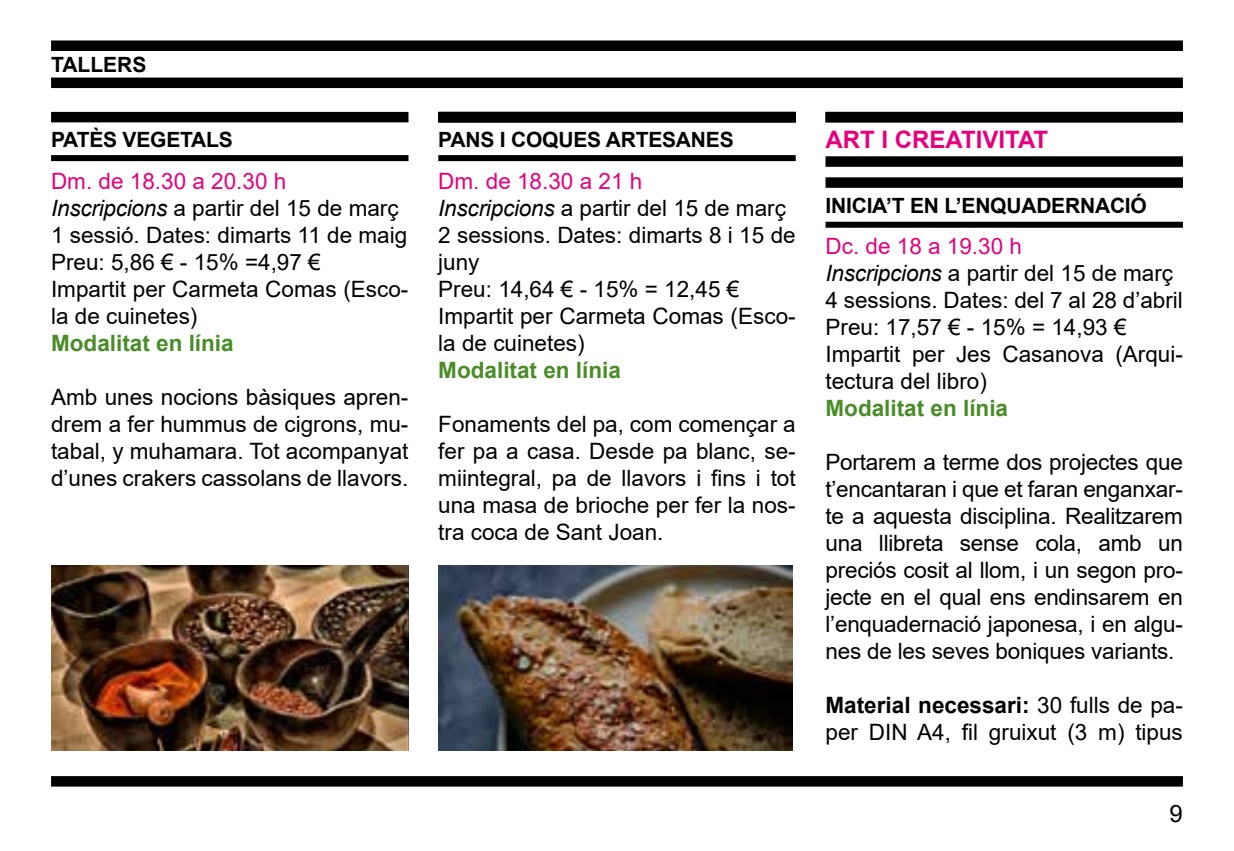
<style>
.page{position:relative;width:1234px;height:851px;background:#fff}
.page>*{position:absolute;margin:0;border:0;box-sizing:border-box;transform-origin:0 0}
.t1{font:700 24px "Arial";color:#e6007d}
.t2{font:24px "Arial";color:#000}
.t3{font:22.5px/27px "Arial";color:#000}
.t4{font:700 22.5px "Arial";color:#4a8c28}
.t5{font:700 21px "Arial";letter-spacing:-.01em;color:#000}
.s1{color:#e6007d}
.s2{font-style:italic}
.s3{font-weight:700}
</style>
<div class="page">
<div style="left:51px;top:776px;width:1131px;height:10px;background:#000"></div>
<div style="left:51px;top:40px;width:1131px;height:11px;background:#000"></div>
<div style="left:51px;top:77px;width:1131px;height:11px;background:#000"></div>
<div style="left:825px;top:112px;width:357px;height:10px;background:#000"></div>
<div style="left:438px;top:112px;width:357px;height:10px;background:#000"></div>
<div style="left:51px;top:112px;width:357px;height:10px;background:#000"></div>
<div style="left:51px;top:155px;width:357px;height:6px;background:#000"></div>
<div style="left:438px;top:155px;width:357px;height:6px;background:#000"></div>
<img style="left:51px;top:565px;width:357px;height:185px">
<div style="left:825px;top:156px;width:357px;height:11px;background:#000"></div>
<div style="left:825px;top:177px;width:357px;height:11px;background:#000"></div>
<div style="left:825px;top:222px;width:357px;height:6px;background:#000"></div>
<img style="left:438px;top:565px;width:354px;height:185px">
<p class="t5" style="left:51px;top:50px;width:97px">TALLERS</p>
<p class="t5" style="left:51px;top:125px;width:183px">PATÈS VEGETALS</p>
<p class="t5" style="left:438px;top:125px;width:297px">PANS I COQUES ARTESANES</p>
<p class="t3" style="left:51px;top:167px;width:359px"><span class="s1">Dm. de 18.30 a 20.30 h<br></span><span class="s2">Inscripcions</span> a partir del 15 de març<br>1 sessió. Dates: dimarts 11 de maig<br>Preu: 5,86 € - 15% =4,97 €<br>Impartit per Carmeta Comas (Esco&shy;la de cuinetes)</p>
<p class="t4" style="left:51px;top:327px;width:184px">Modalitat en línia</p>
<p class="t3" style="left:51px;top:383px;width:359px;text-align:justify">Amb unes nocions bàsiques apren&shy;drem a fer hummus de cigrons, mu&shy;tabal, y muhamara. Tot acompanyat d’unes crakers cassolans de llavors.</p>
<p class="t3" style="left:438px;top:167px;width:359px"><span class="s1">Dm. de 18.30 a 21 h<br></span><span class="s2">Inscripcions</span> a partir del 15 de març<br>2 sessions. Dates: dimarts 8 i 15 de juny<br>Preu: 14,64 € - 15% = 12,45 €<br>Impartit per Carmeta Comas (Esco&shy;la de cuinetes)</p>
<p class="t4" style="left:438px;top:354px;width:184px">Modalitat en línia</p>
<p class="t3" style="left:438px;top:410px;width:359px;text-align:justify">Fonaments del pa, com començar a fer pa a casa. Desde pa blanc, se&shy;miintegral, pa de llavors i fins i tot una masa de brioche per fer la nos&shy;tra coca de Sant Joan.</p>
<p class="t1" style="left:825px;top:122px;width:224px">ART I CREATIVITAT</p>
<p class="t5" style="left:825px;top:190px;width:323px">INICIA’T EN L’ENQUADERNACIÓ</p>
<p class="t3" style="left:825px;top:232px;width:359px"><span class="s1">Dc. de 18 a 19.30 h<br></span><span class="s2">Inscripcions</span> a partir del 15 de març<br>4 sessions. Dates: del 7 al 28 d’abril<br>Preu: 17,57 € - 15% = 14,93 €<br>Impartit per Jes Casanova (Arqui&shy;tectura del libro)</p>
<p class="t4" style="left:825px;top:392px;width:184px">Modalitat en línia</p>
<p class="t3" style="left:825px;top:448px;width:359px;text-align:justify">Portarem a terme dos projectes que t’encantaran i que et faran enganxar&shy;te a aquesta disciplina. Realitzarem una llibreta sense cola, amb un preciós cosit al llom, i un segon pro&shy;jecte en el qual ens endinsarem en l’enquadernació japonesa, i en algu&shy;nes de les seves boniques variants.</p>
<p class="t3" style="left:825px;top:691px;width:359px"><span class="s3">Material necessari:</span> 30 fulls de pa&shy;per DIN A4, fil gruixut (3 m) tipus</p>
<p class="t2" style="left:1169px;top:796px;width:15px">9</p>
</div>
